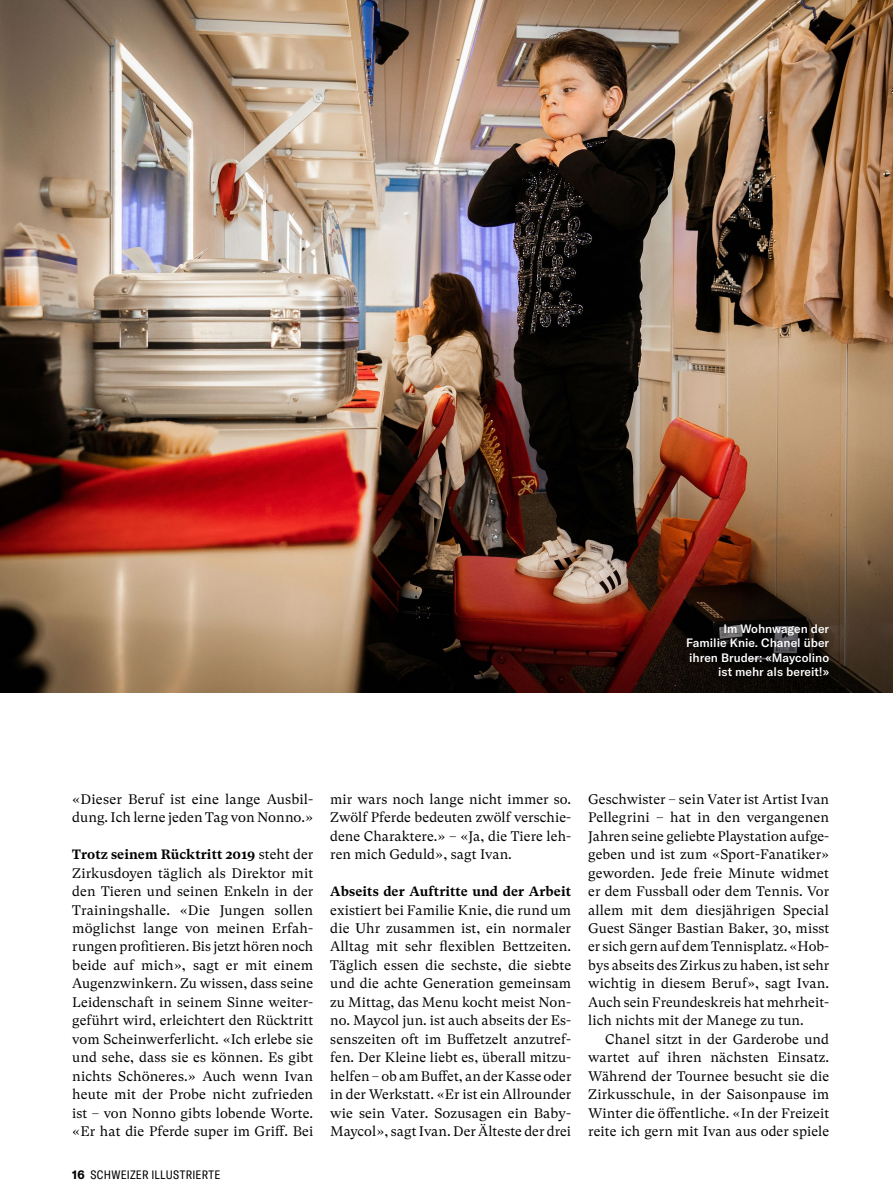
<style>
.page{position:relative;width:893px;height:1200px;background:#fff}
.page>*{position:absolute;margin:0;border:0;box-sizing:border-box;transform-origin:0 0}
._500_LT_GTSupText_BS{font:13.8px/18.5px "GT Super Text";letter-spacing:.005em;color:#000;text-align:justify}
._500_LT_GTSupText_BS-2{font:700 13.5px "GT Super Text";letter-spacing:.005em;color:#000}
._800_Legi_GTAm_Med_x{font:500 12px/14.2px "GT America";color:#fff;text-align:right}
.t1{font:condensed 12px "GT America";letter-spacing:.025em;color:#000}
.s1{font-weight:400;font-size:13.8px}
.s2{font-weight:700;font-stretch:normal}
</style>
<div class="page">
<img style="left:0;top:0;width:893px;height:692px">
<hr style="left:892px;top:397px;width:1px;height:738px;background:#fff">
<p class="_800_Legi_GTAm_Med_x" style="left:686px;top:621px;width:145px">Im Wohnwagen der<br>Familie Knie. Chanel über ihren Bruder: «Maycolino ist mehr als bereit!»</p>
<p class="_500_LT_GTSupText_BS" style="left:72px;top:789px;width:242px">«Dieser Beruf ist eine lange Ausbil&shy;dung. Ich lerne jeden Tag von Nonno.»</p>
<p class="_500_LT_GTSupText_BS-2" style="left:72px;top:846px;width:242px">Trotz seinem Rücktritt 2019 <span class="s1">steht der</span></p>
<p class="_500_LT_GTSupText_BS" style="left:72px;top:863px;width:243px">Zirkusdoyen täglich als Direktor mit den Tieren und seinen Enkeln in der Trainingshalle. «Die Jungen sollen möglichst lange von meinen Erfah&shy;rungen profitieren. Bis jetzt hören noch beide auf mich», sagt er mit einem Augenzwinkern. Zu wissen, dass seine Leidenschaft in seinem Sinne weiter&shy;geführt wird, erleichtert den Rücktritt vom Scheinwerferlicht. «Ich erlebe sie und sehe, dass sie es können. Es gibt nichts Schöneres.» Auch wenn Ivan heute mit der Probe nicht zufrieden ist – von Nonno gibts lobende Worte. «Er hat die Pferde super im Griff. Bei</p>
<p class="t1" style="left:72px;top:1167px;width:150px"><span class="s2">16</span> SCHWEIZER ILLUSTRIERTE</p>
<p class="_500_LT_GTSupText_BS" style="left:330px;top:789px;width:242px">mir wars noch lange nicht immer so.<br>Zwölf Pferde bedeuten zwölf verschie&shy;dene Charaktere.» – «Ja, die Tiere leh&shy;ren mich Geduld», sagt Ivan.</p>
<p class="_500_LT_GTSupText_BS-2" style="left:330px;top:883px;width:242px">Abseits der Auftritte und der Arbeit</p>
<p class="_500_LT_GTSupText_BS" style="left:330px;top:900px;width:243px">existiert bei Familie Knie, die rund um die Uhr zusammen ist, ein normaler Alltag mit sehr flexiblen Bettzeiten.<br>Täglich essen die sechste, die siebte und die achte Generation gemeinsam zu Mittag, das Menu kocht meist Non&shy;no. Maycol jun. ist auch abseits der Es&shy;senszeiten oft im Buffetzelt anzutref&shy;fen. Der Kleine liebt es, überall mitzu&shy;helfen – ob am Buffet, an der Kasse oder in der Werkstatt. «Er ist ein Allrounder wie sein Vater. Sozusagen ein Baby-Maycol», sagt Ivan. Der Älteste der drei</p>
<p class="_500_LT_GTSupText_BS" style="left:588px;top:789px;width:242px">Geschwister – sein Vater ist Artist Ivan Pellegrini – hat in den vergangenen Jahren seine geliebte Playstation aufge&shy;geben und ist zum «Sport-Fanatiker» geworden. Jede freie Minute widmet er dem Fussball oder dem Tennis. Vor allem mit dem diesjährigen Special Guest Sänger Bastian Baker, 30, misst er sich gern auf dem Tennisplatz. «Hob&shy;bys abseits des Zirkus zu haben, ist sehr wichtig in diesem Beruf», sagt Ivan.<br>Auch sein Freundeskreis hat mehrheit&shy;lich nichts mit der Manege zu tun.</p>
<p class="_500_LT_GTSupText_BS" style="left:588px;top:1029px;width:243px;text-indent:17px">Chanel sitzt in der Garderobe und wartet auf ihren nächsten Einsatz.<br>Während der Tournee besucht sie die Zirkusschule, in der Saisonpause im Winter die öffentliche. «In der Freizeit reite ich gern mit Ivan aus oder spiele</p>
</div>
